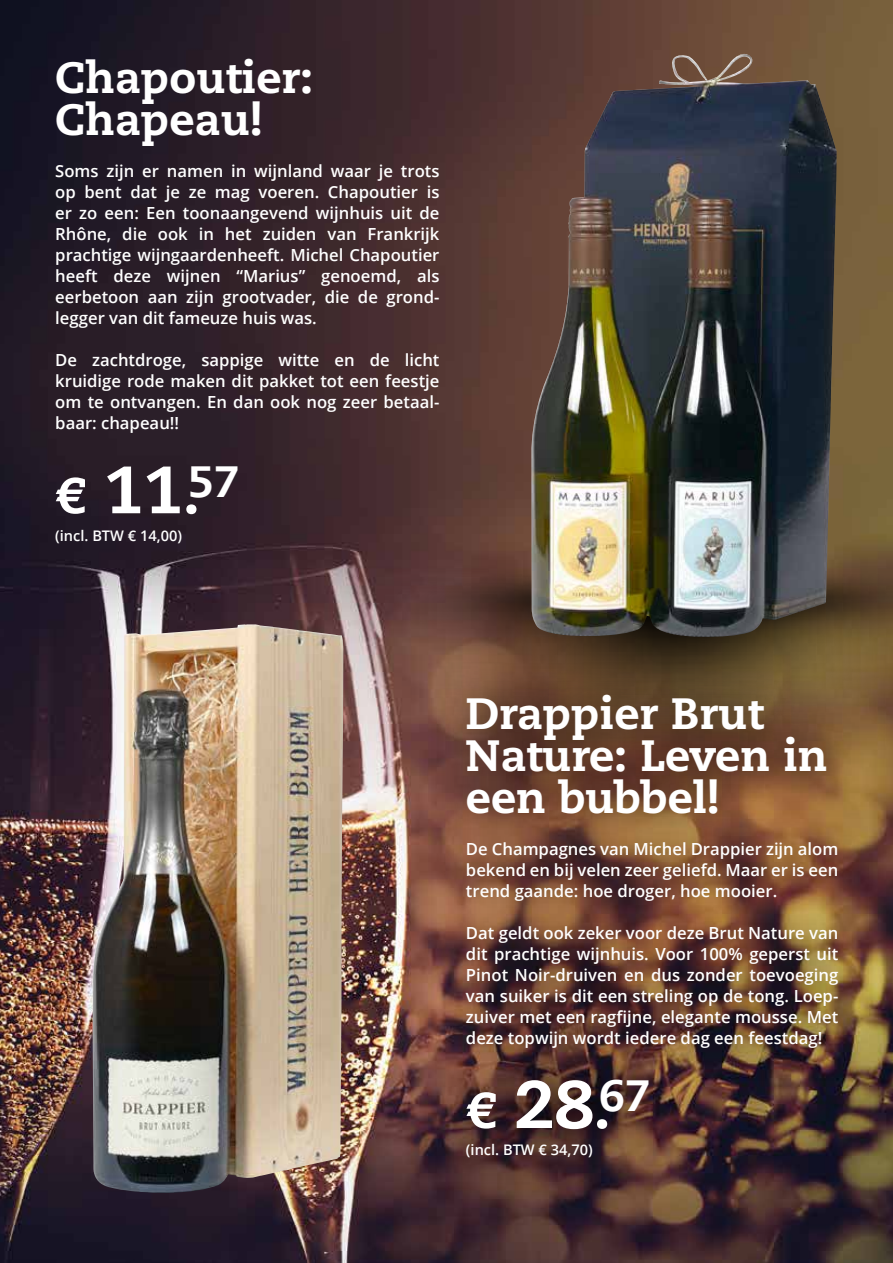
<style>
.page{position:relative;width:893px;height:1263px;background:#fff}
.page>*{position:absolute;margin:0;border:0;box-sizing:border-box;transform-origin:0 0}
.t1{font:800 66.75px "Caecilia LT Std";color:#fff}
.t2{font:800 43.8px/42px "Caecilia LT Std";color:#fff}
.t3{font:600 16.65px/21px "Open Sans";color:#fff;text-align:justify}
.t4{font:600 14.55px "Open Sans";color:#fff}
.s1{font-size:50.1px}
.s2{font-size:54.15px}
</style>
<div class="page">
<img style="left:0;top:0;width:893px;height:1263px">
<img style="left:92px;top:624px;width:251px;height:569px">
<img style="left:315px;top:531px;width:578px;height:286px">
<img style="left:531px;top:54px;width:306px;height:583px">
<svg style="left:429px;top:659px;width:446px;height:534px;background:#654230"></svg>
<h2 class="t2" style="left:55px;top:57px;width:259px">Chapoutier:<br>Chapeau!</h2>
<p class="t3" style="left:55px;top:160px;width:386px">Soms zijn er namen in wijnland waar je trots op bent dat je ze mag voeren. Chapoutier is er zo een: Een toonaangevend wijnhuis uit de Rhône, die ook in het zuiden van Frankrijk prachtige wijngaardenheeft. Michel Chapoutier heeft deze wijnen “Marius” genoemd, als eerbetoon aan zijn grootvader, die de grond&shy;legger van dit fameuze huis was.</p>
<p class="t3" style="left:55px;top:349px;width:386px">De zachtdroge, sappige witte en de licht kruidige rode maken dit pakket tot een feestje om te ontvangen. En dan ook nog zeer betaal&shy;baar: chapeau!!</p>
<h1 class="t1" style="left:55px;top:448px;width:186px"><span class="s1">€</span> 11<span class="s2">.</span><sup>57</sup></h1>
<p class="t4" style="left:55px;top:525px;width:128px">(incl. BTW € 14,00)</p>
<h2 class="t2" style="left:466px;top:693px;width:363px">Drappier Brut<br>Nature: Leven in een bubbel!</h2>
<p class="t3" style="left:466px;top:838px;width:374px">De Champagnes van Michel Drappier zijn alom bekend en bij velen zeer geliefd. Maar er is een trend gaande: hoe droger, hoe mooier.</p>
<p class="t3" style="left:466px;top:922px;width:374px">Dat geldt ook zeker voor deze Brut Nature van dit prachtige wijnhuis. Voor 100% geperst uit Pinot Noir-druiven en dus zonder toevoeging van suiker is dit een streling op de tong. Loep&shy;zuiver met een ragfijne, elegante mousse. Met deze topwijn wordt iedere dag een feestdag!</p>
<h1 class="t1" style="left:466px;top:1063px;width:186px"><span class="s1">€</span> 28<span class="s2">.</span><sup>67</sup></h1>
<p class="t4" style="left:466px;top:1140px;width:128px">(incl. BTW € 34,70)</p>
</div>
